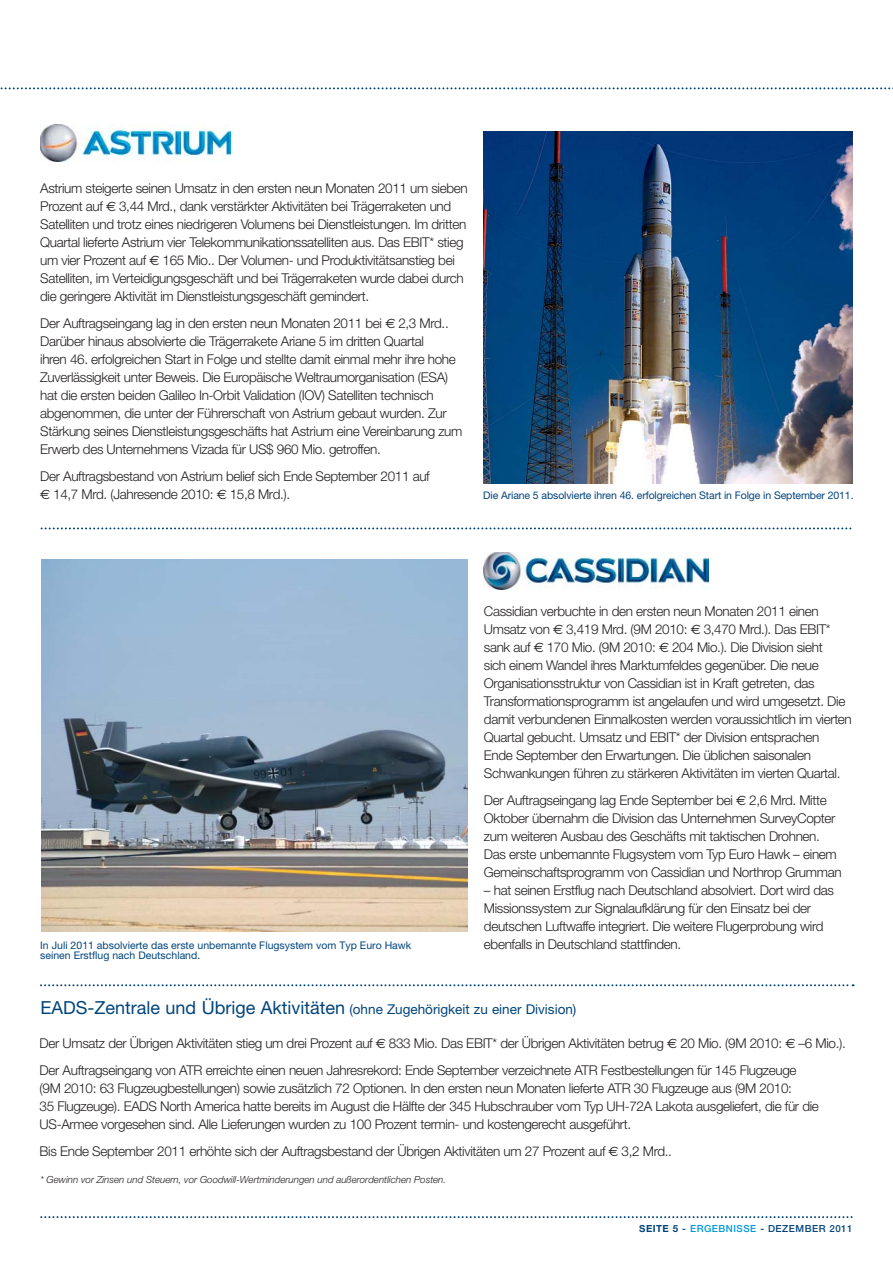
<style>
.page{position:relative;width:893px;height:1263px;background:#fff}
.page>*{position:absolute;margin:0;border:0;box-sizing:border-box;transform-origin:0 0}
.t1{font:300 13.5px/18px "Helvetica Neue";letter-spacing:-.025em;color:#231f20}
.t2{font:13.5px "Helvetica Neue";color:#00447c}
.t3{font:10.5px/10.5px "Helvetica Neue";color:#00447c}
.t4{font:italic 300 9.75px "Helvetica Neue";color:#231f20}
.t5{font:500 9.75px "Helvetica Neue";letter-spacing:.05em;color:#00447c}
.s1{font-family:"Euro Sans";font-weight:400}
.s2{font-size:18px}
.s3{font-weight:700}
.s4{color:#009ad9}
</style>
<div class="page">
<svg style="left:40px;top:1216px;width:813px;height:3px"></svg>
<img style="left:484px;top:552px;width:224px;height:37px">
<img style="left:40px;top:124px;width:191px;height:38px">
<svg style="left:0;top:87px;width:893px;height:2px"></svg>
<svg style="left:40px;top:527px;width:812px;height:3px"></svg>
<svg style="left:40px;top:984px;width:813px;height:3px"></svg>
<img style="left:41px;top:560px;width:427px;height:371px">
<img style="left:484px;top:132px;width:368px;height:352px">
<p class="t1" style="left:40px;top:180px;width:429px">Astrium steigerte seinen Umsatz in den ersten neun Monaten 2011 um sieben Prozent auf <span class="s1">€</span> 3,44 Mrd., dank verstärkter Aktivitäten bei Trägerraketen und Satelliten und trotz eines niedrigeren Volumens bei Dienstleistungen. Im dritten Quartal lieferte Astrium vier Telekommunikationssatelliten aus. Das EBIT* stieg um vier Prozent auf <span class="s1">€</span> 165 Mio.. Der Volumen- und Produktivitätsanstieg bei Satelliten, im Verteidigungsgeschäft und bei Trägerraketen wurde dabei durch die geringere Aktivität im Dienstleistungsgeschäft gemindert.</p>
<p class="t1" style="left:40px;top:315px;width:424px">Der Auftragseingang lag in den ersten neun Monaten 2011 bei <span class="s1">€</span> 2,3 Mrd..<br>Darüber hinaus absolvierte die Trägerrakete Ariane 5 im dritten Quartal<br>ihren 46. erfolgreichen Start in Folge und stellte damit einmal mehr ihre hohe Zuverlässigkeit unter Beweis. Die Europäische Weltraumorganisation (ESA) hat die ersten beiden Galileo In-Orbit Validation (IOV) Satelliten technisch abgenommen, die unter der Führerschaft von Astrium gebaut wurden. Zur Stärkung seines Dienstleistungsgeschäfts hat Astrium eine Vereinbarung zum Erwerb des Unternehmens Vizada für US$ 960 Mio. getroffen.</p>
<p class="t1" style="left:40px;top:468px;width:391px">Der Auftragsbestand von Astrium belief sich Ende September 2011 auf <span class="s1">€</span> 14,7 Mrd. (Jahresende 2010: <span class="s1">€</span> 15,8 Mrd.).</p>
<p class="t3" style="left:483px;top:491px;width:372px">Die Ariane 5 absolvierte ihren 46. erfolgreichen Start in Folge in September 2011.</p>
<p class="t3" style="left:40px;top:941px;width:373px">In Juli 2011 absolvierte das erste unbemannte Flugsystem vom Typ Euro Hawk seinen Erstflug nach Deutschland.</p>
<p class="t1" style="left:484px;top:603px;width:369px">Cassidian verbuchte in den ersten neun Monaten 2011 einen Umsatz von <span class="s1">€</span> 3,419 Mrd. (9M 2010: <span class="s1">€</span> 3,470 Mrd.). Das EBIT* sank auf <span class="s1">€</span> 170 Mio. (9M 2010: <span class="s1">€</span> 204 Mio.). Die Division sieht<br>sich einem Wandel ihres Marktumfeldes gegenüber. Die neue Organisationsstruktur von Cassidian ist in Kraft getreten, das Transformationsprogramm ist angelaufen und wird umgesetzt. Die damit verbundenen Einmalkosten werden voraussichtlich im vierten Quartal gebucht. Umsatz und EBIT* der Division entsprachen<br>Ende September den Erwartungen. Die üblichen saisonalen Schwankungen führen zu stärkeren Aktivitäten im vierten Quartal.</p>
<p class="t1" style="left:484px;top:792px;width:359px">Der Auftragseingang lag Ende September bei <span class="s1">€</span> 2,6 Mrd. Mitte Oktober übernahm die Division das Unternehmen SurveyCopter zum weiteren Ausbau des Geschäfts mit taktischen Drohnen.<br>Das erste unbemannte Flugsystem vom Typ Euro Hawk – einem Gemeinschaftsprogramm von Cassidian und Northrop Grumman</p>
<p class="t1" style="left:484px;top:882px;width:351px">– hat seinen Erstflug nach Deutschland absolviert. Dort wird das Missionssystem zur Signalaufklärung für den Einsatz bei der deutschen Luftwaffe integriert. Die weitere Flugerprobung wird ebenfalls in Deutschland stattfinden.</p>
<p class="t2" style="left:40px;top:1005px;width:538px"><span class="s2">EADS-Zentrale und Übrige Aktivitäten</span> (ohne Zugehörigkeit zu einer Division)</p>
<p class="t1" style="left:40px;top:1031px;width:807px;line-height:27px">Der Umsatz der Übrigen Aktivitäten stieg um drei Prozent auf <span class="s1">€</span> 833 Mio. Das EBIT* der Übrigen Aktivitäten betrug <span class="s1">€</span> 20 Mio. (9M 2010: <span class="s1">€</span> –6 Mio.).<br>Der Auftragseingang von ATR erreichte einen neuen Jahresrekord: Ende September verzeichnete ATR Festbestellungen für 145 Flugzeuge</p>
<p class="t1" style="left:40px;top:1080px;width:781px">(9M 2010: 63 Flugzeugbestellungen) sowie zusätzlich 72 Optionen. In den ersten neun Monaten lieferte ATR 30 Flugzeuge aus (9M 2010:<br>35 Flugzeuge). EADS North America hatte bereits im August die Hälfte der 345 Hubschrauber vom Typ UH-72A Lakota ausgeliefert, die für die<br>US-Armee vorgesehen sind. Alle Lieferungen wurden zu 100 Prozent termin- und kostengerecht ausgeführt.</p>
<p class="t1" style="left:40px;top:1143px;width:634px">Bis Ende September 2011 erhöhte sich der Auftragsbestand der Übrigen Aktivitäten um 27 Prozent auf <span class="s1">€</span> 3,2 Mrd..</p>
<p class="t4" style="left:40px;top:1176px;width:407px">* Gewinn vor Zinsen und Steuern, vor Goodwill-Wertminderungen und außerordentlichen Posten.</p>
<p class="t5" style="left:639px;top:1225px;width:215px"><span class="s3">SEITE 5</span> - <span class="s4">ERGEBNISSE</span> - DEZEMBER 2011</p>
</div>
